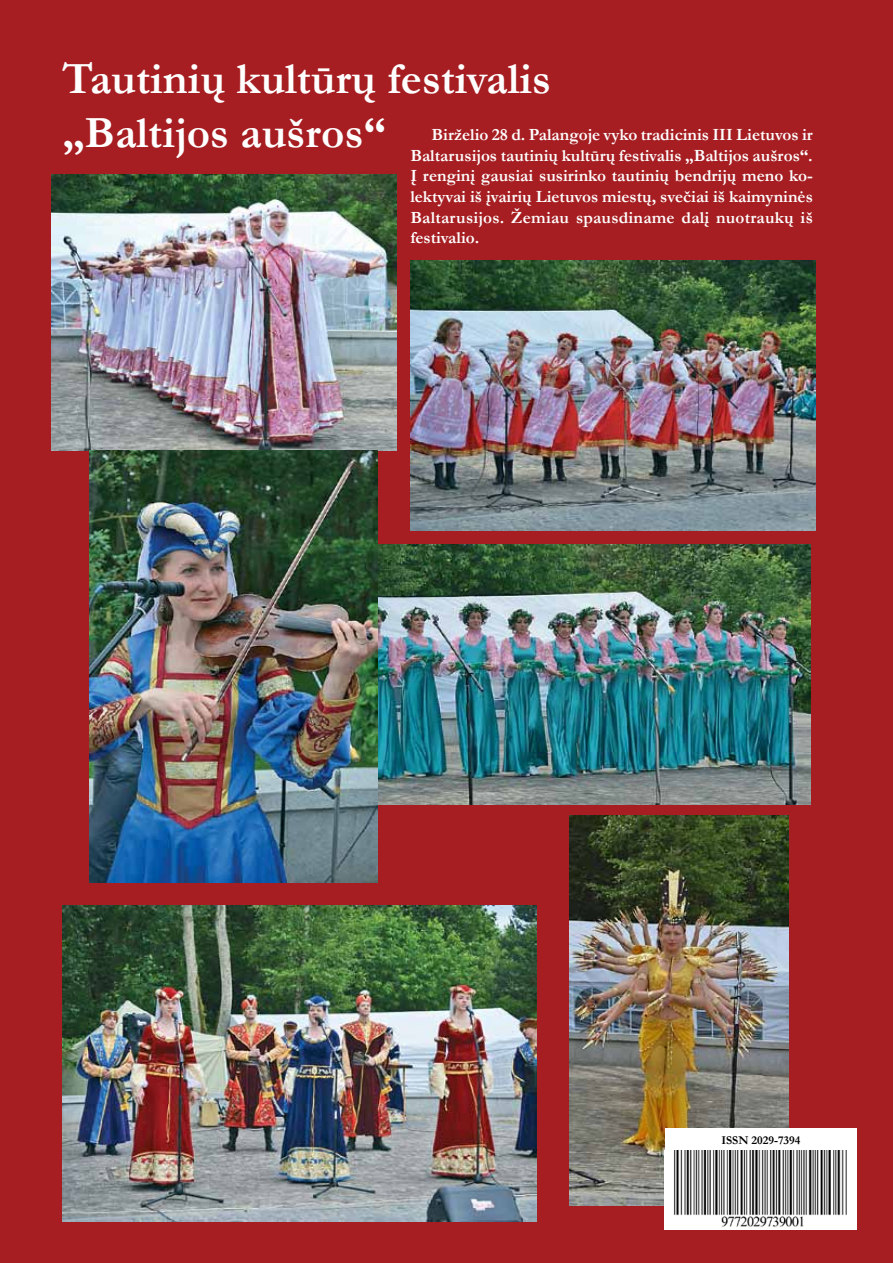
<style>
.page{position:relative;width:893px;height:1263px;background:#a61e22}
.page>*{position:absolute;margin:0;border:0;box-sizing:border-box;transform-origin:0 0}
.t1{font:700 45px/54px "Garamond";color:#fff}
.t2{font:700 17.25px/20.7px "Garamond";letter-spacing:.015em;color:#fff;text-align:justify}
.t3{font:700 12px "Garamond";color:#000}
</style>
<div class="page">
<img style="left:410px;top:260px;width:405px;height:270px">
<img style="left:51px;top:174px;width:346px;height:277px">
<img style="left:377px;top:544px;width:433px;height:260px">
<img style="left:570px;top:816px;width:219px;height:389px">
<img style="left:63px;top:906px;width:473px;height:315px">
<img style="left:89px;top:451px;width:288px;height:432px">
<div style="left:665px;top:1128px;width:191px;height:102px;background:#fff"></div>
<img style="left:673px;top:1150px;width:174px;height:77px">
<p class="t1" style="left:63px;top:52px;width:490px">Tautinių kultūrų festivalis „Baltijos aušros“</p>
<p class="t2" style="left:410px;top:124px;width:404px;text-indent:21px">Birželio 28 d. Palangoje vyko tradicinis III Lietuvos ir Baltarusijos tautinių kultūrų festivalis „Baltijos aušros“.<br>Į renginį gausiai susirinko tautinių bendrijų meno ko&shy;lektyvai iš įvairių Lietuvos miestų, svečiai iš kaimyninės Baltarusijos. Žemiau spausdiname dalį nuotraukų iš festivalio.</p>
<p class="t3" style="left:721px;top:1132px;width:81px">ISSN 2029-7394</p>
</div>
